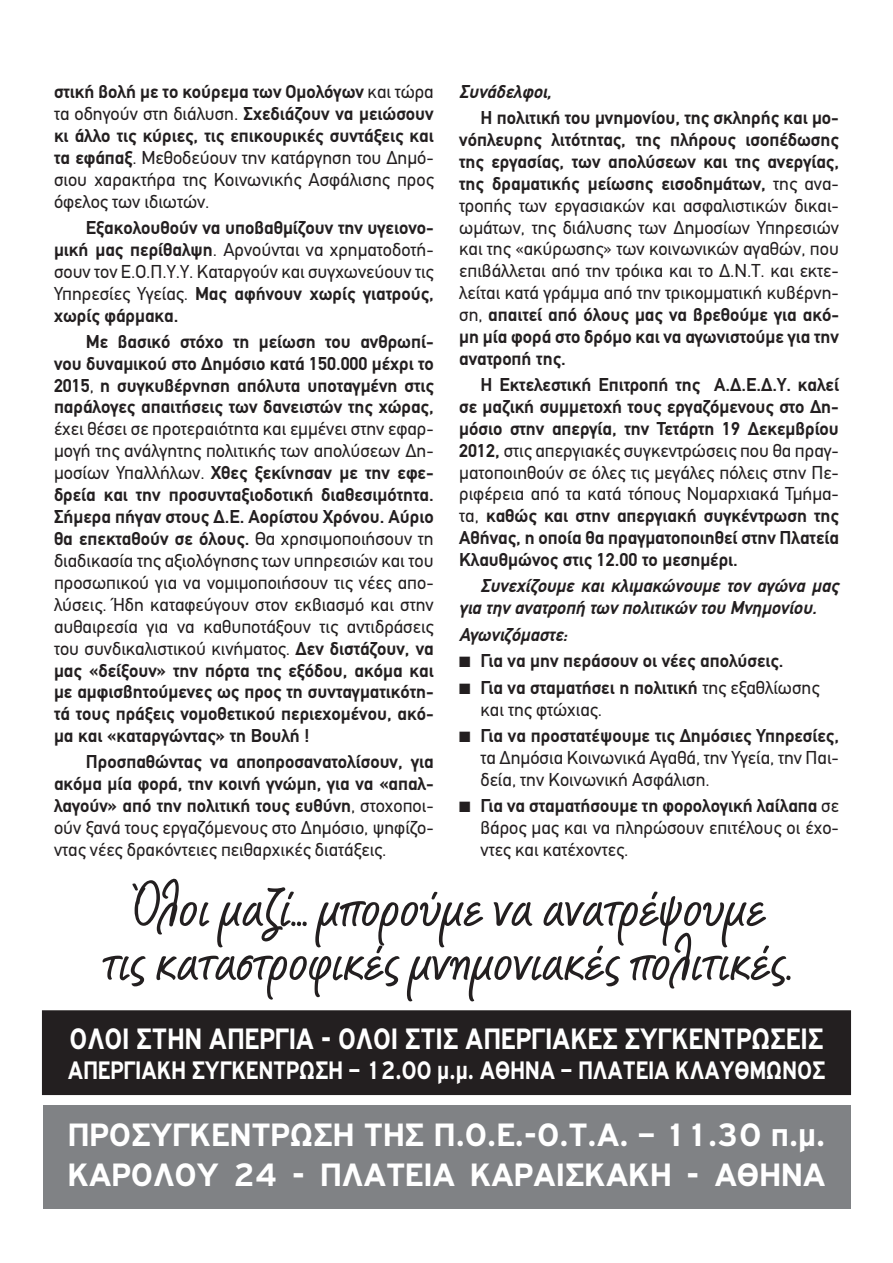
<style>
.page{position:relative;width:893px;height:1263px;background:#fff}
.page>*{position:absolute;margin:0;border:0;box-sizing:border-box;transform-origin:0 0}
.t1{font:72px/54px "CF Marker";color:#231f20;text-align:center}
.t2{font:700 34.5px/40.5px "PF Highway Gothic";color:#fff}
.t3{font:700 31.5px "PF Highway Gothic";color:#fff;scale:.85 1}
.t4{font:700 27px "PF Highway Gothic";color:#fff;scale:.84 1}
.t5{font:700 18.75px/21.9px "PF Din Text";color:#231f20;text-align:justify}
.t6{font:18.75px/21.9px "PF Din Text";color:#231f20;text-align:justify}
.t7{font:italic 700 18.75px/21.9px "PF Din Text";color:#231f20}
.s1{font-weight:700}
.s2{font-weight:400}
</style>
<div class="page">
<div style="left:43px;top:1105px;width:807px;height:104px;background:#808285"></div>
<div style="left:43px;top:1011px;width:807px;height:83px;background:#231f20"></div>
<div style="left:42px;top:1010px;width:809px;height:85px;border:2px solid #231f20"></div>
<p class="t6" style="left:54px;top:81px;width:381px"><span class="s1">στική βολή με το κούρεμα των Ομολόγων</span> και τώρα τα οδηγούν στη διάλυση. <span class="s1">Σχεδιάζουν να μειώσουν κι άλλο τις κύριες, τις επικουρικές συντάξεις και τα εφάπαξ</span>. Μεθοδεύουν την κατάργηση του Δημό&shy;σιου χαρακτήρα της Κοινωνικής Ασφάλισης προς όφελος των ιδιωτών.</p>
<p class="t5" style="left:54px;top:216px;width:381px;text-indent:32px">Εξακολουθούν να υποβαθμίζουν την υγειονο&shy;μική μας περίθαλψη<span class="s2">. Αρνούνται να χρηματοδοτή&shy;σουν τον Ε.Ο.Π.Υ.Υ. Καταργούν και συγχωνεύουν τις Υπηρεσίες Υγείας.</span> Μας αφήνουν χωρίς γιατρούς, χωρίς φάρμακα.</p>
<p class="t5" style="left:54px;top:330px;width:381px;text-indent:32px">Με βασικό στόχο τη μείωση του ανθρωπί&shy;νου δυναμικού στο Δημόσιο κατά 150.000 μέχρι το 2015<span class="s2">,</span> η συγκυβέρνηση απόλυτα υποταγμένη στις παράλογες απαιτήσεις των δανειστών της χώρας,</p>
<p class="t6" style="left:54px;top:418px;width:381px">έχει θέσει σε προτεραιότητα και εμμένει στην εφαρ&shy;μογή της ανάλγητης πολιτικής των απολύσεων Δη&shy;μοσίων Υπαλλήλων. <span class="s1">Χθες ξεκίνησαν με την εφε&shy;δρεία και την προσυνταξιοδοτική διαθεσιμότητα.<br>Σήμερα πήγαν στους Δ.Ε. Αορίστου Χρόνου. Αύριο θα επεκταθούν σε όλους.</span> Θα χρησιμοποιήσουν τη διαδικασία της αξιολόγησης των υπηρεσιών και του προσωπικού για να νομιμοποιήσουν τις νέες απο&shy;λύσεις. Ήδη καταφεύγουν στον εκβιασμό και στην αυθαιρεσία για να καθυποτάξουν τις αντιδράσεις του συνδικαλιστικού κινήματος. <span class="s1">Δεν διστάζουν, να μας «δείξουν» την πόρτα της εξόδου, ακόμα και με αμφισβητούμενες ως προς τη συνταγματικότη&shy;τά τους πράξεις νομοθετικού περιεχομένου, ακό&shy;μα και «καταργώντας» τη Βουλή !</span></p>
<p class="t5" style="left:54px;top:751px;width:381px;text-indent:32px">Προσπαθώντας να αποπροσανατολίσουν, για ακόμα μία φορά, την κοινή γνώμη, για να «απαλ&shy;λαγούν» από την πολιτική τους ευθύνη<span class="s2">, στοχοποι&shy;ούν ξανά τους εργαζόμενους στο Δημόσιο, ψηφίζο&shy;ντας νέες δρακόντειες πειθαρχικές διατάξεις.</span></p>
<p class="t7" style="left:459px;top:81px;width:94px">Συνάδελφοι,</p>
<p class="t5" style="left:459px;top:107px;width:381px;text-indent:21px">Η πολιτική του μνημονίου, της σκληρής και μο&shy;νόπλευρης λιτότητας, της πλήρους ισοπέδωσης της εργασίας, των απολύσεων και της ανεργίας, της δραματικής μείωσης εισοδημάτων, <span class="s2">της ανα&shy;τροπής των εργασιακών και ασφαλιστικών δικαι&shy;ωμάτων, της διάλυσης των Δημοσίων Υπηρεσιών και της «ακύρωσης» των κοινωνικών αγαθών, που επιβάλλεται από την τρόικα και το Δ.Ν.Τ. και εκτε&shy;λείται κατά γράμμα από την τρικομματική κυβέρνη&shy;ση,</span> απαιτεί από όλους μας να βρεθούμε για ακό&shy;μη μία φορά στο δρόμο και να αγωνιστούμε για την ανατροπή της.</p>
<p class="t5" style="left:459px;top:374px;width:381px;text-indent:21px">Η Εκτελεστική Επιτροπή της Α.Δ.Ε.Δ.Υ. καλεί σε μαζική συμμετοχή τους εργαζόμενους στο Δη&shy;μόσιο στην απεργία, την Τετάρτη 19 Δεκεμβρίου 2012, <span class="s2">στις απεργιακές συγκεντρώσεις που θα πραγ&shy;ματοποιηθούν σε όλες τις μεγάλες πόλεις στην Πε&shy;ριφέρεια από τα κατά τόπους Νομαρχιακά Τμήμα&shy;τα,</span> καθώς και στην απεργιακή συγκέντρωση της Αθήνας, η οποία θα πραγματοποιηθεί στην Πλατεία Κλαυθμώνος στις 12.00 το μεσημέρι.</p>
<p class="t7" style="left:459px;top:575px;width:381px;text-indent:21px">Συνεχίζουμε και κλιμακώνουμε τον αγώνα μας για την ανατροπή των πολιτικών του Μνημονίου.</p>
<p class="t7" style="left:459px;top:623px;width:110px">Αγωνιζόμαστε:</p>
<p class="t5" style="left:459px;top:650px;width:326px">■ Για να μην περάσουν οι νέες απολύσεις.</p>
<p class="t6" style="left:480px;top:676px;width:340px;text-indent:-21px">■ <span class="s1">Για να σταματήσει η πολιτική</span> της εξαθλίωσης και της φτώχιας.</p>
<p class="t6" style="left:480px;top:725px;width:360px;text-indent:-21px">■ <span class="s1">Για να προστατέψουμε τις Δημόσιες Υπηρεσίες, </span>τα Δημόσια Κοινωνικά Αγαθά, την Υγεία, την Παι&shy;δεία, την Κοινωνική Ασφάλιση.</p>
<p class="t6" style="left:480px;top:795px;width:360px;text-indent:-21px">■ <span class="s1">Για να σταματήσουμε τη φορολογική λαίλαπα</span> σε βάρος μας και να πληρώσουν επιτέλους οι έχο&shy;ντες και κατέχοντες.</p>
<h1 class="t1" style="left:103px;top:881px;width:690px">Όλοι μαζί... μπορούμε να ανατρέψουμε τις καταστροφικές μνημονιακές πολιτικές.</h1>
<h3 class="t3" style="left:70px;top:1021px;width:888px">ΟΛΟΙ ΣΤΗΝ ΑΠΕΡΓΙΑ - ΟΛΟΙ ΣΤΙΣ ΑΠΕΡΓΙΑΚΕΣ ΣΥΓΚΕΝΤΡΩΣΕΙΣ</h3>
<h3 class="t4" style="left:68px;top:1055px;width:903px">ΑΠΕΡΓΙΑΚΗ ΣΥΓΚΕΝΤΡΩΣΗ – 12.00 μ.μ. ΑΘΗΝΑ – ΠΛΑΤΕΙΑ ΚΛΑΥΘΜΩΝΟΣ</h3>
<h2 class="t2" style="left:68px;top:1114px;width:759px">ΠΡΟΣΥΓΚΕΝΤΡΩΣΗ ΤΗΣ Π.Ο.Ε.-Ο.Τ.Α. – 11.30 π.μ.<br>ΚΑΡΟΛΟΥ 24 - ΠΛΑΤΕΙΑ ΚΑΡΑΙΣΚΑΚΗ - ΑΘΗΝΑ</h2>
</div>
